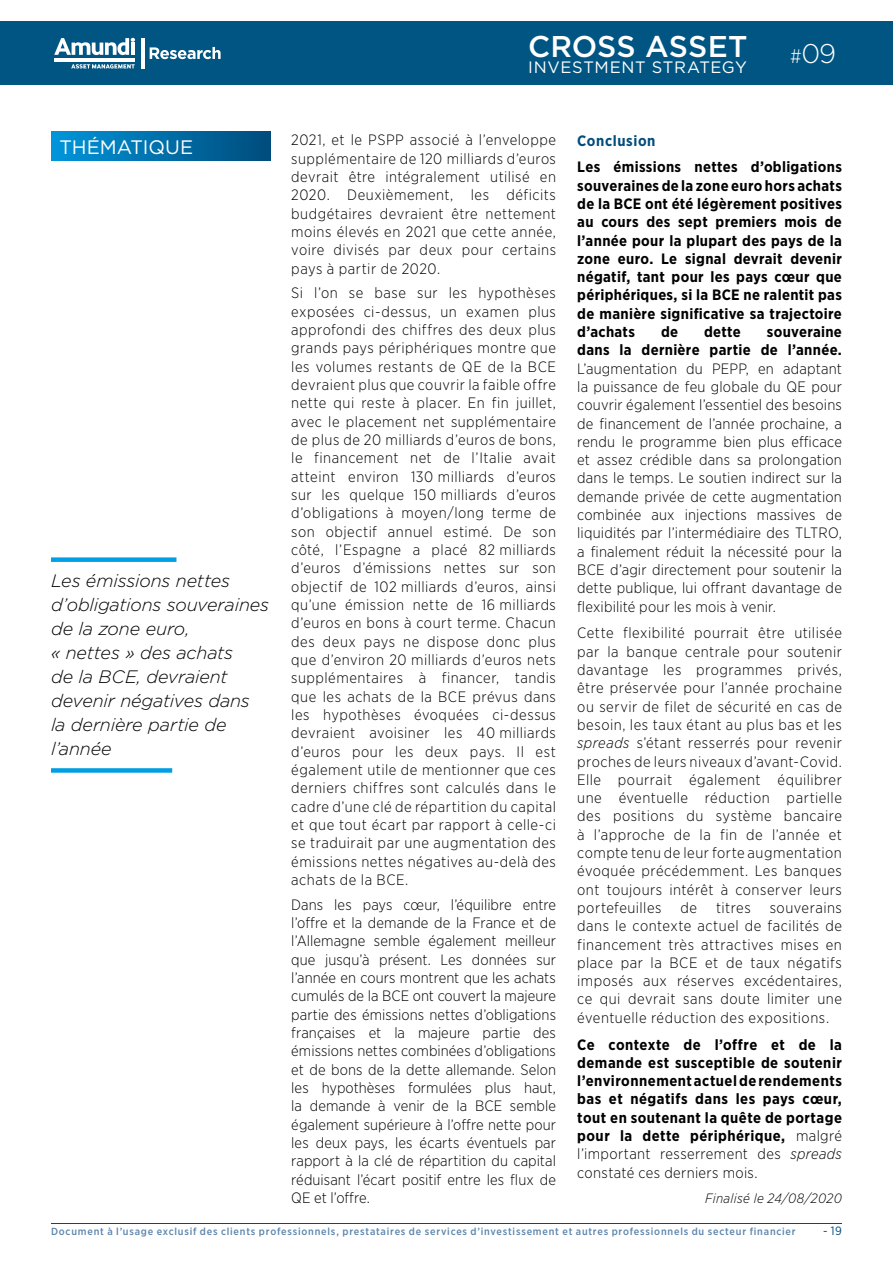
<style>
.page{position:relative;width:893px;height:1263px;background:#fff}
.page>*{position:absolute;margin:0;border:0;box-sizing:border-box;transform-origin:0 0}
.t1{font:500 30px "Gotham";letter-spacing:.005em;color:#fff}
.t2{font:300 27px "Gotham";color:#fff}
.t3{font:19.5px "Gotham";color:#fff}
.t4{font:italic 300 18px/24px "Gotham";letter-spacing:-.01em;color:#000}
.t5{font:16.5px "Gotham";letter-spacing:.035em;color:#fff}
.t6{font:300 15px/18.3px "Gotham Narrow";letter-spacing:.025em;color:#000;text-align:justify}
.t7{font:700 15px/18.3px "Gotham Narrow";letter-spacing:.02em;color:#000;text-align:justify}
.t8{font:700 15px "Gotham Narrow";letter-spacing:.04em;color:#004c7c}
.t9{font:italic 300 13.5px "Gotham Narrow";letter-spacing:.025em;color:#000}
.t10{font:12px "Gotham Narrow";color:#004c7c}
.t11{font:500 10.35px "Gotham Narrow";letter-spacing:.075em;color:#5c85ad}
.s1{font-family:"Gotham Narrow";font-size:19.5px}
.s2{font-style:italic}
.s3{font-weight:300}
.s4{font-weight:300;font-style:italic}
</style>
<div class="page">
<hr style="left:51px;top:1222px;width:791px;height:1px;background:#004c7c">
<div style="left:0;top:21px;width:893px;height:64px;background:#005583"></div>
<svg style="left:54px;top:38px;width:81px;height:17px"></svg>
<hr style="left:131px;top:43px;width:4px;height:12px;background:#fff">
<hr style="left:54px;top:58px;width:81px;height:3px;background:#fff">
<svg style="left:71px;top:64px;width:64px;height:5px"></svg>
<hr style="left:141px;top:38px;width:3px;height:31px;background:#fff">
<svg style="left:150px;top:47px;width:71px;height:12px"></svg>
<div style="left:51px;top:131px;width:219px;height:30px;background:linear-gradient(to right,#0095da,#004c7c)"></div>
<div style="left:51px;top:557px;width:125px;height:5px;background:#009fe3"></div>
<div style="left:51px;top:768px;width:121px;height:5px;background:#009fe3"></div>
<h1 class="t1" style="left:528px;top:27px;width:221px">CROSS ASSET</h1>
<p class="t5" style="left:528px;top:57px;width:220px">INVESTMENT STRATEGY</p>
<h2 class="t2" style="left:790px;top:37px;width:48px"><span class="s1">#</span> 09</h2>
<h3 class="t3" style="left:60px;top:134px;width:135px">THÉMATIQUE</h3>
<p class="t4" style="left:51px;top:569px;width:220px">Les émissions nettes d’obligations souveraines de la zone euro,<br>« nettes » des achats<br>de la BCE, devraient devenir négatives dans<br>la dernière partie de l’année</p>
<p class="t6" style="left:291px;top:131px;width:266px">2021, et le PSPP associé à l’enveloppe supplémentaire de 120 milliards d’euros devrait être intégralement utilisé en 2020. Deuxièmement, les déficits budgétaires devraient être nettement moins élevés en 2021 que cette année, voire divisés par deux pour certains pays à partir de 2020.</p>
<p class="t6" style="left:291px;top:284px;width:266px">Si l’on se base sur les hypothèses exposées ci-dessus, un examen plus approfondi des chiffres des deux plus grands pays périphériques montre que les volumes restants de QE de la BCE devraient plus que couvrir la faible offre nette qui reste à placer. En fin juillet, avec le placement net supplémentaire de plus de 20 milliards d’euros de bons, le financement net de l’Italie avait atteint environ 130 milliards d’euros sur les quelque 150 milliards d’euros d’obligations à moyen/long terme de son objectif annuel estimé. De son côté, l’Espagne a placé 82 milliards d’euros d’émissions nettes sur son objectif de 102 milliards d’euros, ainsi qu’une émission nette de 16 milliards d’euros en bons à court terme. Chacun des deux pays ne dispose donc plus que d’environ 20 milliards d’euros nets supplémentaires à financer, tandis que les achats de la BCE prévus dans les hypothèses évoquées ci-dessus devraient avoisiner les 40 milliards d’euros pour les deux pays. Il est également utile de mentionner que ces derniers chiffres sont calculés dans le cadre d’une clé de répartition du capital et que tout écart par rapport à celle-ci se traduirait par une augmentation des émissions nettes négatives au-delà des achats de la BCE.</p>
<p class="t6" style="left:291px;top:895px;width:266px">Dans les pays cœur, l’équilibre entre l’offre et la demande de la France et de l’Allemagne semble également meilleur que jusqu’à présent. Les données sur l’année en cours montrent que les achats cumulés de la BCE ont couvert la majeure partie des émissions nettes d’obligations françaises et la majeure partie des émissions nettes combinées d’obligations et de bons de la dette allemande. Selon les hypothèses formulées plus haut, la demande à venir de la BCE semble également supérieure à l’offre nette pour les deux pays, les écarts éventuels par rapport à la clé de répartition du capital réduisant l’écart positif entre les flux de QE et l’offre.</p>
<p class="t8" style="left:577px;top:131px;width:80px">Conclusion</p>
<p class="t7" style="left:577px;top:158px;width:266px">Les émissions nettes d’obligations souveraines de la zone euro hors achats de la BCE ont été légèrement positives au cours des sept premiers mois de l’année pour la plupart des pays de la zone euro. Le signal devrait devenir négatif, tant pour les pays cœur que périphériques, si la BCE ne ralentit pas de manière significative sa trajectoire d’achats</p>
<p class="t7" style="left:577px;top:322px;width:266px;text-align:right">souveraine<br>dans la dernière partie de l’année.</p>
<p class="t6" style="left:577px;top:359px;width:266px">L’augmentation du PEPP, en adaptant la puissance de feu globale du QE pour couvrir également l’essentiel des besoins de financement de l’année prochaine, a rendu le programme bien plus efficace et assez crédible dans sa prolongation dans le temps. Le soutien indirect sur la demande privée de cette augmentation combinée aux injections massives de liquidités par l’intermédiaire des TLTRO, a finalement réduit la nécessité pour la BCE d’agir directement pour soutenir la dette publique, lui offrant davantage de flexibilité pour les mois à venir.</p>
<p class="t6" style="left:577px;top:624px;width:266px">Cette flexibilité pourrait être utilisée par la banque centrale pour soutenir davantage les programmes privés, être préservée pour l’année prochaine ou servir de filet de sécurité en cas de besoin, les taux étant au plus bas et les <span class="s2">spreads</span> s’étant resserrés pour revenir proches de leurs niveaux d’avant-Covid.<br>Elle pourrait également équilibrer une éventuelle réduction partielle des positions du système bancaire à l’approche de la fin de l’année et compte tenu de leur forte augmentation évoquée précédemment. Les banques ont toujours intérêt à conserver leurs portefeuilles</p>
<p class="t7" style="left:661px;top:322px;width:19px">de</p>
<p class="t7" style="left:704px;top:322px;width:38px">dette</p>
<p class="t6" style="left:681px;top:898px;width:18px">de</p>
<p class="t6" style="left:716px;top:898px;width:36px">titres</p>
<p class="t6" style="left:577px;top:898px;width:266px;text-indent:192px">souverains dans le contexte actuel de facilités de financement très attractives mises en place par la BCE et de taux négatifs imposés aux réserves excédentaires, ce qui devrait sans doute limiter une éventuelle réduction des expositions.</p>
<p class="t7" style="left:577px;top:1035px;width:266px">Ce contexte de l’offre et de la demande est susceptible de soutenir l’environnement actuel de rendements bas et négatifs dans les pays cœur, tout en soutenant la quête de portage pour la dette périphérique, <span class="s3">malgré l’important resserrement des</span> <span class="s4">spreads </span><span class="s3">constaté ces derniers mois.</span></p>
<p class="t9" style="left:705px;top:1190px;width:138px">Finalisé le 24/08/2020</p>
<p class="t11" style="left:51px;top:1224px;width:746px">Document à l’usage exclusif des clients professionnels, prestataires de services d’investissement et autres professionnels du secteur financier</p>
<p class="t10" style="left:823px;top:1223px;width:20px">- 19</p>
</div>
